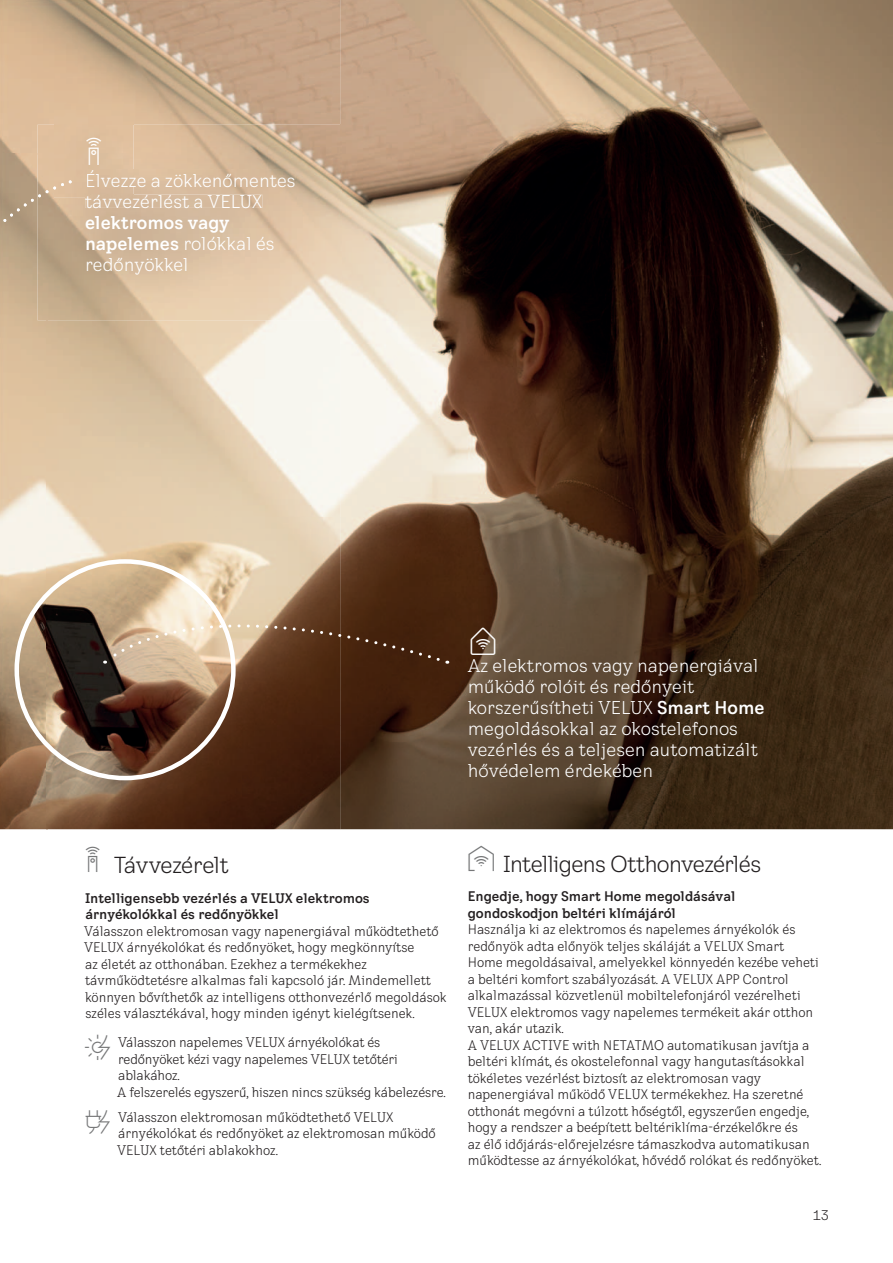
<style>
.page{position:relative;width:893px;height:1263px;background:#fff}
.page>*{position:absolute;margin:0;border:0;box-sizing:border-box;transform-origin:0 0}
.t1{font:42px "VELUXICONHS";color:#fff}
.t2{font:39px "VELUXICONHS";color:#767778}
.t3{font:37.5px "VELUXICONHS";color:#767778}
.t4{font:22.5px "VELUX Transform";letter-spacing:-.04em;color:#231f20}
.t5{font:18px/21px "VELUX Transform";color:#fff}
.t6{font:700 18px/21px "VELUX Transform";color:#fff}
.t7{font:condensed 13.5px/16.5px "VELUX Transform";color:#231f20}
.t8{font:700 13.5px/16.5px "VELUX Transform";color:#231f20}
.t9{font:13.5px "VELUX Transform";color:#231f20}
.s1{color:#fdfdfd}
.s2{color:#fefefe}
.s3{font-weight:400}
.s4{font-weight:700}
.s5{font-family:"VELUXICONHS";font-size:39px;color:#767778}
</style>
<div class="page">
<img style="left:340px;top:0;width:553px;height:829px">
<img style="left:0;top:0;width:340px;height:154px">
<img style="left:0;top:154px;width:47px;height:675px">
<img style="left:47px;top:320px;width:293px;height:509px">
<img style="left:37px;top:125px;width:305px;height:195px">
<img style="left:134px;top:170px;width:162px;height:17px">
<img style="left:85px;top:194px;width:177px;height:14px">
<svg style="left:104px;top:591px;width:344px;height:73px"></svg>
<div style="left:54px;top:105px;width:80px;height:93px;background:#debf9d"></div>
<img style="left:85px;top:194px;width:49px;height:4px">
<svg style="left:0;top:180px;width:72px;height:283px"></svg>
<h1 class="t1" style="left:79px;top:127px;width:31px">t</h1>
<h3 class="t5" style="left:85px;top:172px;width:212px"><span class="s1">Él</span><span class="s2">ve</span>zze a zökkenőmentes távvezérlést a VELUX</h3>
<h3 class="t6" style="left:85px;top:214px;width:191px">elektromos vagy napelemes <span class="s3">rolókkal és redőnyökkel</span></h3>
<h1 class="t1" style="left:468px;top:617px;width:31px">£</h1>
<h3 class="t5" style="left:468px;top:657px;width:298px">Az elektromos vagy napenergiával működő rolóit és redőnyeit korszerűsítheti VELUX <span class="s4">Smart Home </span>megoldásokkal az okostelefonos vezérlés és a teljesen automatizált hővédelem érdekében</h3>
<h3 class="t4" style="left:79px;top:856px;width:151px"><span class="s5">t</span> Távvezérelt</h3>
<p class="t8" style="left:85px;top:891px;width:286px">Intelligensebb vezérlés a VELUX elektromos árnyékolókkal és redőnyökkel</p>
<p class="t7" style="left:84px;top:924px;width:364px">Válasszon elektromosan vagy napenergiával működtethető VELUX árnyékolókat és redőnyöket, hogy megkönnyítse<br>az életét az otthonában. Ezekhez a termékekhez távműködtetésre alkalmas fali kapcsoló jár. Mindemellett könnyen bővíthetők az intelligens otthonvezérlő megoldások széles választékával, hogy minden igényt kielégítsenek.</p>
<h2 class="t2" style="left:84px;top:1025px;width:29px">u</h2>
<p class="t7" style="left:117px;top:1036px;width:330px">Válasszon napelemes VELUX árnyékolókat és redőnyöket kézi vagy napelemes VELUX tetőtéri ablakához.<br>A felszerelés egyszerű, hiszen nincs szükség kábelezésre.</p>
<h3 class="t3" style="left:85px;top:1100px;width:28px">w</h3>
<p class="t7" style="left:117px;top:1110px;width:320px">Válasszon elektromosan működtethető VELUX árnyékolókat és redőnyöket az elektromosan működő<br>VELUX tetőtéri ablakokhoz.</p>
<h3 class="t4" style="left:468px;top:855px;width:295px"><span class="s5">T</span> Intelligens Otthonvezérlés</h3>
<p class="t8" style="left:468px;top:890px;width:269px">Engedje, hogy Smart Home megoldásával gondoskodjon beltéri klímájáról</p>
<p class="t7" style="left:468px;top:923px;width:355px">Használja ki az elektromos és napelemes árnyékolók és redőnyök adta előnyök teljes skáláját a VELUX Smart Home megoldásaival, amelyekkel könnyedén kezébe veheti a beltéri komfort szabályozását. A VELUX APP Control alkalmazással közvetlenül mobiltelefonjáról vezérelheti VELUX elektromos vagy napelemes termékeit akár otthon van, akár utazik.<br>A VELUX ACTIVE with NETATMO automatikusan javítja a beltéri klímát, és okostelefonnal vagy hangutasításokkal tökéletes vezérlést biztosít az elektromosan vagy napenergiával működő VELUX termékekhez. Ha szeretné otthonát megóvni a túlzott hőségtől, egyszerűen engedje, hogy a rendszer a beépített beltériklíma-érzékelőkre és<br>az élő időjárás-előrejelzésre támaszkodva automatikusan működtesse az árnyékolókat, hővédő rolókat és redőnyöket.</p>
<p class="t9" style="left:813px;top:1210px;width:18px">13</p>
</div>
